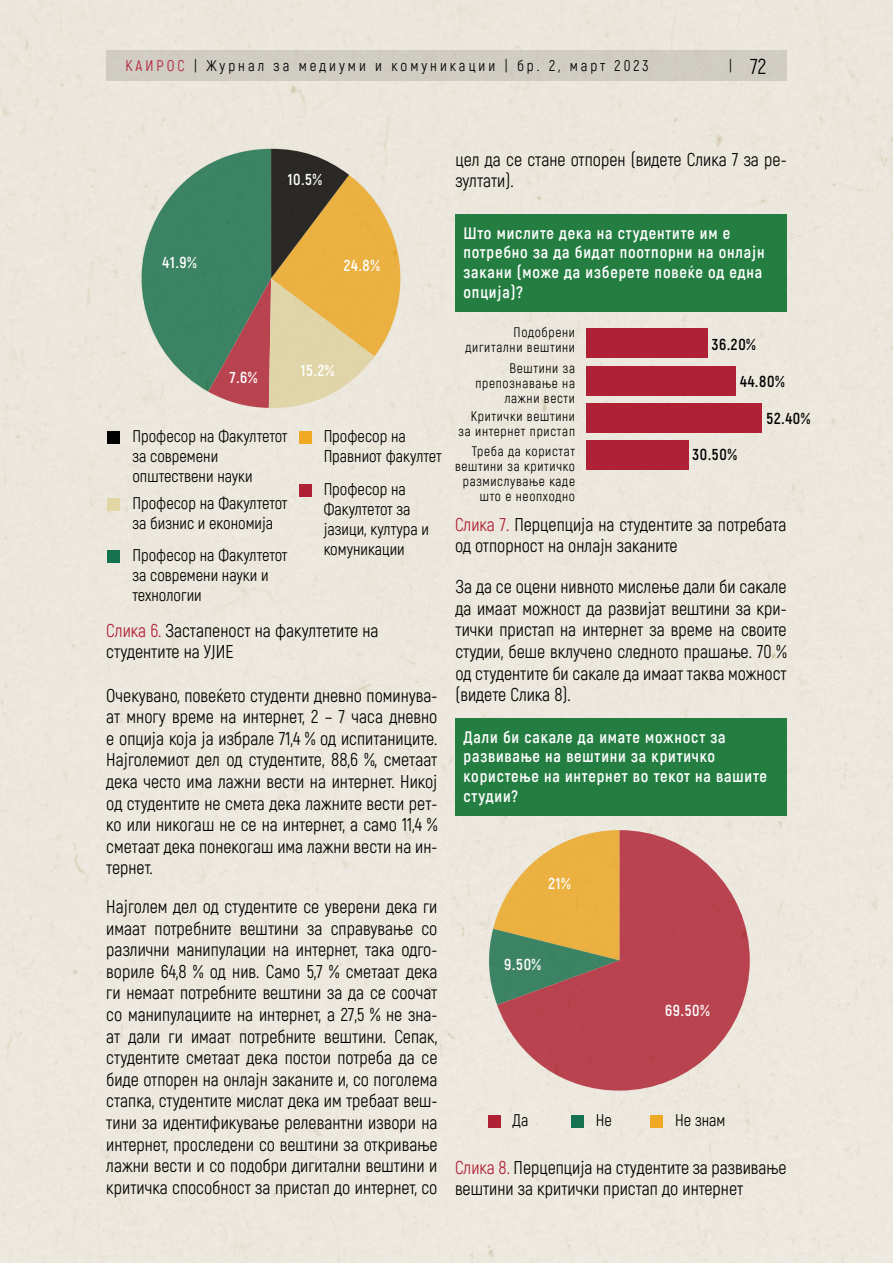
<style>
.page{position:relative;width:893px;height:1263px;background:#ece8dd}
.page>*{position:absolute;margin:0;border:0;box-sizing:border-box;transform-origin:0 0}
.t1{font:21px "Akrobat";color:#000}
.t2{font:18px/21.6px "Akrobat";color:#000}
.t3{font:16.5px/19.8px "Akrobat";color:#000}
.t4{font:700 16.5px/19.8px "Akrobat";letter-spacing:.05em;color:#fff}
.t5{font:700 15.75px "Akrobat";letter-spacing:.05em;color:#fff}
.t6{font:700 15.75px "Akrobat";letter-spacing:.05em;color:#000}
.t7{font:15px "Akrobat";letter-spacing:.2em;color:#000}
.t8{font:13.5px/15px "Akrobat";letter-spacing:.05em;color:#000;text-align:right}
.s1{color:#b12135}
.s2{font-size:15px}
</style>
<div class="page">
<div style="left:106px;top:50px;width:681px;height:31px;background:#d0ccc3"></div>
<div style="left:123px;top:149px;width:294px;height:260px;background:#ece7dd"></div>
<img style="left:140px;top:148px;width:261px;height:261px;border-radius:130px">
<div style="left:108px;top:431px;width:12px;height:12px;background:#000"></div>
<div style="left:108px;top:498px;width:12px;height:12px;background:#e2d6a4"></div>
<div style="left:108px;top:550px;width:12px;height:12px;background:#167150"></div>
<div style="left:299px;top:431px;width:13px;height:12px;background:#efa923"></div>
<div style="left:299px;top:485px;width:13px;height:12px;background:#b12135"></div>
<div style="left:455px;top:215px;width:332px;height:97px;background:#247e42"></div>
<div style="left:586px;top:440px;width:102px;height:30px;background:#b12135"></div>
<div style="left:586px;top:403px;width:175px;height:30px;background:#b12135"></div>
<div style="left:586px;top:366px;width:150px;height:30px;background:#b12135"></div>
<div style="left:586px;top:328px;width:121px;height:30px;background:#b12135"></div>
<svg style="left:487px;top:830px;width:10px;height:175px"></svg>
<div style="left:497px;top:830px;width:253px;height:260px;background:#ede8de"></div>
<div style="left:455px;top:719px;width:332px;height:97px;background:#247e42"></div>
<img style="left:488px;top:830px;width:262px;height:261px;border-radius:131px">
<div style="left:488px;top:1115px;width:12px;height:12px;background:#b12135"></div>
<div style="left:651px;top:1115px;width:12px;height:12px;background:#efa923"></div>
<div style="left:571px;top:1115px;width:13px;height:12px;background:#167150"></div>
<p class="t7" style="left:125px;top:57px;width:525px"><span class="s1">КАИРОС</span> | Журнал за медиуми и комуникации | бр. 2, март 2023</p>
<p class="t1" style="left:729px;top:54px;width:39px"><span class="s2">|</span> 72</p>
<p class="t5" style="left:288px;top:169px;width:36px">10.5%</p>
<p class="t2" style="left:455px;top:149px;width:333px">цел да се стане отпорен (видете Слика 7 за ре&shy;зултати).</p>
<p class="t5" style="left:163px;top:252px;width:36px">41.9%</p>
<p class="t5" style="left:344px;top:256px;width:38px">24.8%</p>
<p class="t5" style="left:230px;top:368px;width:29px">7.6%</p>
<p class="t5" style="left:301px;top:361px;width:35px">15.2%</p>
<p class="t3" style="left:132px;top:426px;width:156px">Професор на Факултетот за современи општествени науки</p>
<p class="t3" style="left:132px;top:493px;width:156px">Професор на Факултетот за бизнис и економија</p>
<p class="t3" style="left:132px;top:545px;width:156px">Професор на Факултетот за современи науки и технологии</p>
<p class="t3" style="left:324px;top:426px;width:120px">Професор на<br>Правниот факултет</p>
<p class="t3" style="left:324px;top:480px;width:107px">Професор на<br>Факултетот за јазици, култура и комуникации</p>
<p class="t2" style="left:106px;top:620px;width:274px"><span class="s1">Слика 6.</span> Застапеност на факултетите на студентите на УЈИЕ</p>
<p class="t2" style="left:106px;top:684px;width:333px;text-align:justify">Очекувано, повеќето студенти дневно поминува&shy;ат многу време на интернет, 2 – 7 часа дневно е опција која ја избрале 71,4 % од испитаниците.<br>Најголемиот дел од студентите, 88,6 %, сметаат дека често има лажни вести на интернет. Никој од студентите не смета дека лажните вести рет&shy;ко или никогаш не се на интернет, а само 11,4 % сметаат дека понекогаш има лажни вести на ин&shy;тернет.</p>
<p class="t2" style="left:106px;top:896px;width:333px;text-align:justify">Најголем дел од студентите се уверени дека ги имаат потребните вештини за справување со различни манипулации на интернет, така одго&shy;вориле 64,8 % од нив. Само 5,7 % сметаат дека ги немаат потребните вештини за да се соочат со манипулациите на интернет, а 27,5 % не зна&shy;ат дали ги имаат потребните вештини. Сепак, студентите сметаат дека постои потреба да се биде отпорен на онлајн заканите и, со поголема стапка, студентите мислат дека им требаат веш&shy;тини за идентификување релевантни извори на интернет, проследени со вештини за откривање лажни вести и со подобри дигитални вештини и критичка способност за пристап до интернет, со</p>
<p class="t4" style="left:463px;top:223px;width:303px">Што мислите дека на студентите им е потребно за да бидат поотпорни на онлајн закани (може да изберете повеќе од една опција)?</p>
<p class="t8" style="left:465px;top:324px;width:111px">Подобрени дигитални вештини</p>
<p class="t8" style="left:475px;top:361px;width:101px">Вештини за препознавање на лажни вести</p>
<p class="t8" style="left:459px;top:409px;width:118px">Критички вештини за интернет пристап</p>
<p class="t8" style="left:455px;top:444px;width:122px">Треба да користат вештини за критичко размислување каде што е неопходно</p>
<p class="t6" style="left:712px;top:334px;width:45px">36.20%</p>
<p class="t6" style="left:740px;top:372px;width:46px">44.80%</p>
<p class="t6" style="left:766px;top:408px;width:45px">52.40%</p>
<p class="t6" style="left:693px;top:445px;width:46px">30.50%</p>
<p class="t2" style="left:455px;top:514px;width:333px"><span class="s1">Слика 7.</span> Перцепција на студентите за потребата од отпорност на онлајн заканите</p>
<p class="t2" style="left:455px;top:576px;width:333px;text-align:justify">За да се оцени нивното мислење дали би сакале да имаат можност да развијат вештини за кри&shy;тички пристап на интернет за време на своите студии, беше вклучено следното прашање. 70 % од студентите би сакале да имаат таква можност (видете Слика 8).</p>
<p class="t4" style="left:463px;top:727px;width:305px">Дали би сакале да имате можност за развивање на вештини за критичко користење на интернет во текот на вашите студии?</p>
<p class="t5" style="left:549px;top:873px;width:24px">21%</p>
<p class="t5" style="left:504px;top:955px;width:38px">9.50%</p>
<p class="t5" style="left:665px;top:1001px;width:46px">69.50%</p>
<p class="t3" style="left:513px;top:1110px;width:17px">Да</p>
<p class="t3" style="left:596px;top:1110px;width:18px">Не</p>
<p class="t3" style="left:675px;top:1110px;width:52px">Не знам</p>
<p class="t2" style="left:455px;top:1156px;width:333px"><span class="s1">Слика 8.</span> Перцепција на студентите за развивање вештини за критички пристап до интернет</p>
</div>
